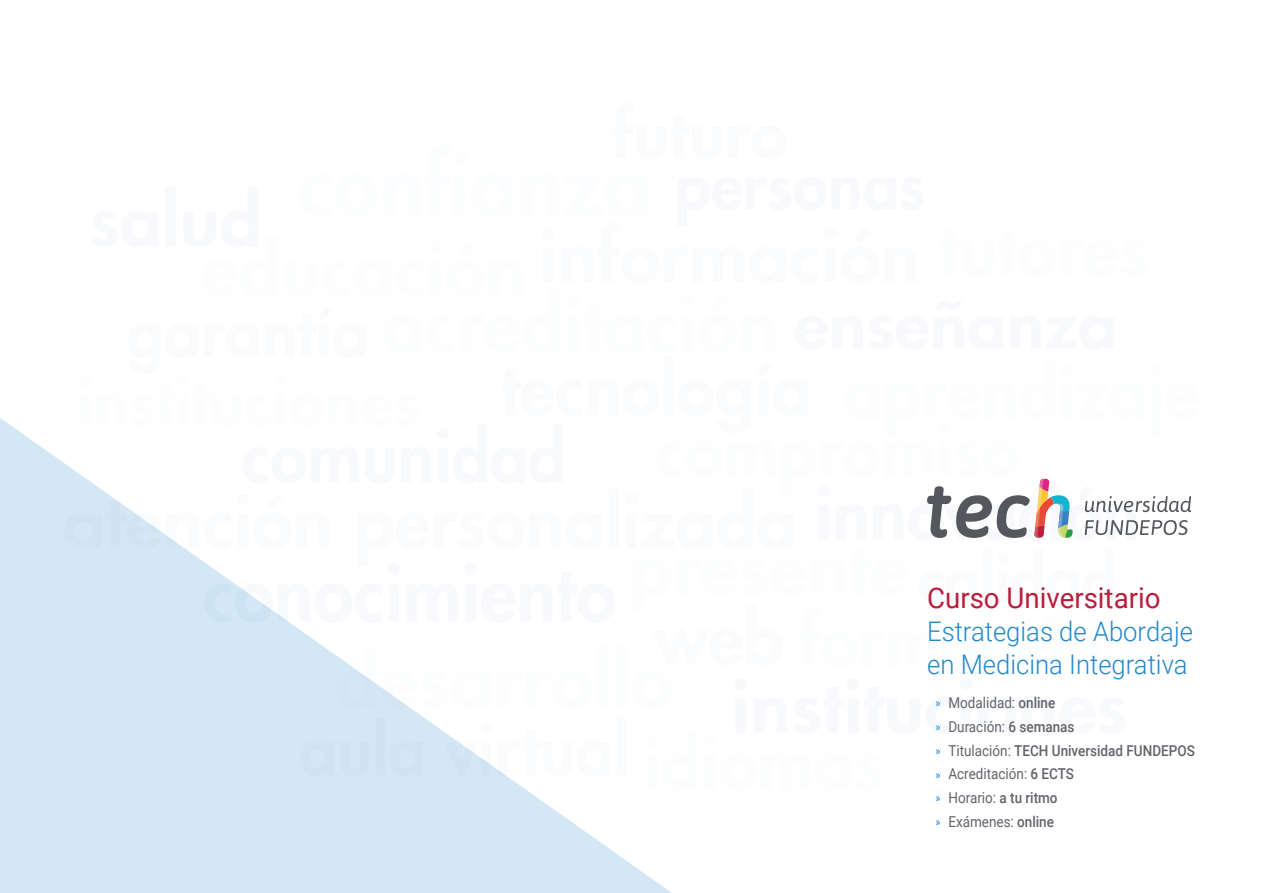
<style>
.page{position:relative;width:1263px;height:893px;background:#fff}
.page>*{position:absolute;margin:0;border:0;box-sizing:border-box;transform-origin:0 0}
.t1{font:28.5px "Roboto";color:#ba1e3c}
.t2{font:300 27px/33px "Roboto";color:#2488c9;scale:.95 1}
.t3{font:15px/23.7px "Roboto";color:#61646a;scale:.9 1}
.s1{font-size:12px;color:#2488c9}
.s2{font-weight:500}
</style>
<div class="page">
<svg style="left:0;top:418px;width:672px;height:475px;background:#d8e9f5"></svg>
<svg style="left:64px;top:418px;width:1128px;height:372px"></svg>
<h1 class="t1" style="left:927px;top:578px;width:235px">Curso Universitario</h1>
<h2 class="t2" style="left:927px;top:614px;width:281px">Estrategias de Abordaje en Medicina Integrativa</h2>
<p class="t3" style="left:936px;top:690px;width:290px"><span class="s1">»</span> Modalidad: <span class="s2">online<br></span><span class="s1">»</span> Duración: <span class="s2">6 semanas<br></span><span class="s1">»</span> Titulación: <span class="s2">TECH Universidad FUNDEPOS </span><span class="s1">»</span> Acreditación: <span class="s2">6 ECTS<br></span><span class="s1">»</span> Horario: <span class="s2">a tu ritmo<br></span><span class="s1">»</span> Exámenes: <span class="s2">online</span></p>
</div>
